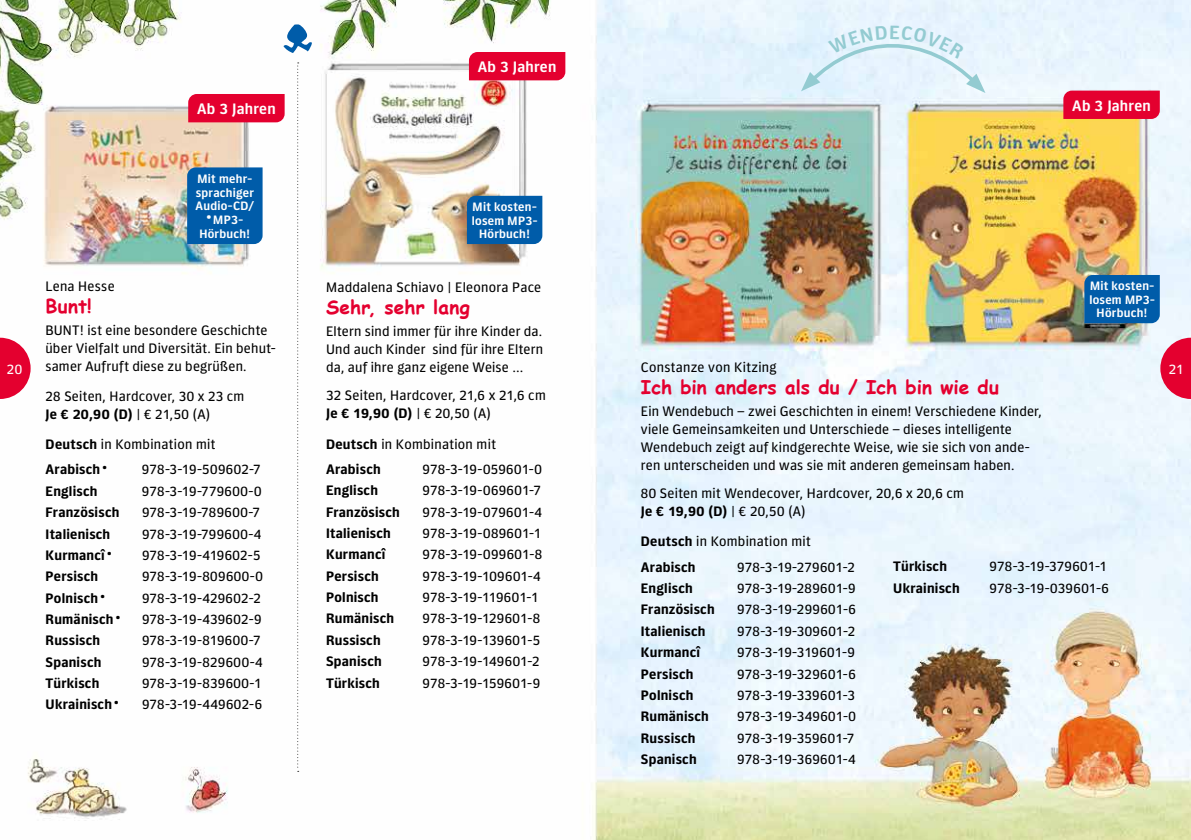
<style>
.page{position:relative;width:1191px;height:840px;background:#fff}
.page>*{position:absolute;margin:0;border:0;box-sizing:border-box;transform-origin:0 0}
.t1{font:700 19px "Comic Sans MS";letter-spacing:.005em;color:#e4002f}
.t2{font:15.4px "Forward Sans Semi";letter-spacing:.015em;color:#fff}
.t3{font:14px/18px "Forward Sans";letter-spacing:.015em;color:#000}
.t4{font:700 14px "Forward Sans";letter-spacing:.015em;color:#000}
.t5{font:14px "Forward Sans";color:#fff}
.t6{font:12.4px/13.6px "Forward Sans Semi";letter-spacing:.02em;color:#fff;text-align:center}
.s1{font-weight:700}
.s2{font-weight:400}
</style>
<div class="page">
<img style="left:0;top:0;width:1191px;height:839px">
<svg style="left:297px;top:62px;width:2px;height:709px"></svg>
<div style="left:469px;top:52px;width:96px;height:28px;background:#e4002f"></div>
<div style="left:1063px;top:90px;width:96px;height:29px;background:#e4002f"></div>
<div style="left:467px;top:196px;width:75px;height:48px;background:#005ca9"></div>
<div style="left:1084px;top:275px;width:75px;height:48px;background:#005ca9"></div>
<div style="left:188px;top:94px;width:97px;height:28px;background:#e4002f"></div>
<div style="left:187px;top:167px;width:75px;height:77px;background:#005ca9"></div>
<svg style="left:283px;top:24px;width:29px;height:29px"></svg>
<svg style="left:1160px;top:337px;width:31px;height:62px;background:#e6395f"></svg>
<svg style="left:0;top:337px;width:31px;height:62px"></svg>
<svg style="left:801px;top:25px;width:184px;height:68px;background:#e0f0fa"></svg>
<p class="t2" style="left:197px;top:100px;width:80px">Ab 3 Jahren</p>
<p class="t6" style="left:196px;top:172px;width:60px;text-align:left">Mit mehr&shy;sprachiger<br>Audio-CD/</p>
<p class="t6" style="left:199px;top:213px;width:52px">• MP3-<br>Hörbuch!</p>
<p class="t2" style="left:478px;top:58px;width:80px">Ab 3 Jahren</p>
<p class="t6" style="left:472px;top:200px;width:67px">Mit kosten&shy;losem MP3-<br>Hörbuch!</p>
<p class="t2" style="left:1072px;top:96px;width:80px">Ab 3 Jahren</p>
<p class="t6" style="left:1089px;top:279px;width:67px">Mit kosten&shy;losem MP3-<br>Hörbuch!</p>
<p class="t3" style="left:326px;top:277px;width:217px">Maddalena Schiavo | Eleonora Pace</p>
<h1 class="t1" style="left:326px;top:292px;width:145px">Sehr, sehr lang</h1>
<p class="t3" style="left:326px;top:321px;width:219px;text-align:justify">Eltern sind immer für ihre Kinder da.<br>Und auch Kinder sind für ihre Eltern da, auf ihre ganz eigene Weise …</p>
<p class="t3" style="left:45px;top:277px;width:71px">Lena Hesse</p>
<h1 class="t1" style="left:45px;top:292px;width:48px">Bunt!</h1>
<p class="t3" style="left:45px;top:320px;width:232px">BUNT! ist eine besondere Geschichte über Vielfalt und Diversität. Ein behut&shy;samer Aufruft diese zu begrüßen.</p>
<p class="t3" style="left:641px;top:357px;width:137px">Constanze von Kitzing</p>
<h1 class="t1" style="left:641px;top:372px;width:360px">Ich bin anders als du / Ich bin wie du</h1>
<p class="t3" style="left:641px;top:401px;width:402px">Ein Wendebuch – zwei Geschichten in einem! Verschiedene Kinder, viele Gemeinsamkeiten und Unterschiede – dieses intelligente Wendebuch zeigt auf kindgerechte Weise, wie sie sich von ande&shy;ren unterscheiden und was sie mit anderen gemeinsam haben.</p>
<p class="t5" style="left:7px;top:359px;width:17px">20</p>
<p class="t5" style="left:1168px;top:359px;width:16px">21</p>
<p class="t3" style="left:326px;top:385px;width:221px">32 Seiten, Hardcover, 21,6 x 21,6 cm<br><span class="s1">Je € 19,90 (D)</span> | € 20,50 (A)</p>
<p class="t3" style="left:46px;top:386px;width:200px">28 Seiten, Hardcover, 30 x 23 cm<br><span class="s1">Je € 20,90 (D)</span> | € 21,50 (A)</p>
<p class="t3" style="left:326px;top:430px;width:171px;line-height:25.2px"><span class="s1">Deutsch</span> in Kombination mit<br><span class="s1">Arabisch</span></p>
<p class="t3" style="left:46px;top:430px;width:171px;line-height:25.2px"><span class="s1">Deutsch</span> in Kombination mit<br><span class="s1">Arabisch</span>•</p>
<p class="t3" style="left:422px;top:459px;width:121px">978-3-19-059601-0</p>
<p class="t3" style="left:142px;top:459px;width:120px">978-3-19-509602-7</p>
<p class="t4" style="left:46px;top:480px;width:53px">Englisch</p>
<p class="t3" style="left:142px;top:481px;width:121px">978-3-19-779600-0</p>
<p class="t4" style="left:46px;top:502px;width:75px">Französisch</p>
<p class="t3" style="left:142px;top:502px;width:120px">978-3-19-789600-7</p>
<p class="t4" style="left:46px;top:523px;width:66px">Italienisch</p>
<p class="t3" style="left:142px;top:523px;width:121px">978-3-19-799600-4</p>
<p class="t4" style="left:46px;top:544px;width:68px">Kurmancî<span class="s2">•</span></p>
<p class="t3" style="left:142px;top:545px;width:120px">978-3-19-419602-5</p>
<p class="t4" style="left:46px;top:566px;width:54px">Persisch</p>
<p class="t3" style="left:142px;top:566px;width:122px">978-3-19-809600-0</p>
<p class="t4" style="left:46px;top:587px;width:61px">Polnisch<span class="s2">•</span></p>
<p class="t3" style="left:142px;top:587px;width:120px">978-3-19-429602-2</p>
<p class="t4" style="left:46px;top:608px;width:77px">Rumänisch<span class="s2">•</span></p>
<p class="t3" style="left:142px;top:609px;width:121px">978-3-19-439602-9</p>
<p class="t4" style="left:46px;top:630px;width:56px">Russisch</p>
<p class="t3" style="left:142px;top:630px;width:120px">978-3-19-819600-7</p>
<p class="t4" style="left:46px;top:651px;width:57px">Spanisch</p>
<p class="t3" style="left:142px;top:651px;width:122px">978-3-19-829600-4</p>
<p class="t4" style="left:46px;top:672px;width:55px">Türkisch</p>
<p class="t3" style="left:142px;top:673px;width:121px">978-3-19-839600-1</p>
<p class="t4" style="left:46px;top:694px;width:75px">Ukrainisch<span class="s2">•</span></p>
<p class="t3" style="left:142px;top:694px;width:122px">978-3-19-449602-6</p>
<p class="t4" style="left:326px;top:480px;width:53px">Englisch</p>
<p class="t3" style="left:422px;top:480px;width:120px">978-3-19-069601-7</p>
<p class="t4" style="left:326px;top:501px;width:75px">Französisch</p>
<p class="t3" style="left:422px;top:502px;width:121px">978-3-19-079601-4</p>
<p class="t4" style="left:326px;top:523px;width:66px">Italienisch</p>
<p class="t3" style="left:422px;top:523px;width:120px">978-3-19-089601-1</p>
<p class="t4" style="left:326px;top:544px;width:61px">Kurmancî</p>
<p class="t3" style="left:422px;top:544px;width:121px">978-3-19-099601-8</p>
<p class="t4" style="left:326px;top:565px;width:54px">Persisch</p>
<p class="t3" style="left:422px;top:566px;width:120px">978-3-19-109601-4</p>
<p class="t4" style="left:326px;top:587px;width:54px">Polnisch</p>
<p class="t3" style="left:422px;top:587px;width:117px">978-3-19-119601-1</p>
<p class="t4" style="left:326px;top:608px;width:70px">Rumänisch</p>
<p class="t3" style="left:422px;top:608px;width:119px">978-3-19-129601-8</p>
<p class="t4" style="left:326px;top:629px;width:56px">Russisch</p>
<p class="t3" style="left:422px;top:630px;width:119px">978-3-19-139601-5</p>
<p class="t4" style="left:326px;top:651px;width:57px">Spanisch</p>
<p class="t3" style="left:422px;top:651px;width:118px">978-3-19-149601-2</p>
<p class="t4" style="left:326px;top:672px;width:55px">Türkisch</p>
<p class="t3" style="left:422px;top:672px;width:119px">978-3-19-159601-9</p>
<p class="t3" style="left:641px;top:483px;width:324px">80 Seiten mit Wendecover, Hardcover, 20,6 x 20,6 cm<br><span class="s1">Je € 19,90 (D)</span> | € 20,50 (A)</p>
<p class="t3" style="left:641px;top:528px;width:171px;line-height:25.2px"><span class="s1">Deutsch</span> in Kombination mit<br><span class="s1">Arabisch</span></p>
<p class="t3" style="left:737px;top:557px;width:119px">978-3-19-279601-2</p>
<p class="t4" style="left:641px;top:578px;width:53px">Englisch</p>
<p class="t3" style="left:737px;top:578px;width:120px">978-3-19-289601-9</p>
<p class="t4" style="left:641px;top:599px;width:75px">Französisch</p>
<p class="t3" style="left:737px;top:599px;width:120px">978-3-19-299601-6</p>
<p class="t4" style="left:641px;top:620px;width:66px">Italienisch</p>
<p class="t3" style="left:737px;top:621px;width:119px">978-3-19-309601-2</p>
<p class="t4" style="left:641px;top:642px;width:61px">Kurmancî</p>
<p class="t3" style="left:737px;top:642px;width:119px">978-3-19-319601-9</p>
<p class="t4" style="left:641px;top:663px;width:54px">Persisch</p>
<p class="t3" style="left:737px;top:663px;width:120px">978-3-19-329601-6</p>
<p class="t4" style="left:641px;top:684px;width:54px">Polnisch</p>
<p class="t3" style="left:737px;top:685px;width:119px">978-3-19-339601-3</p>
<p class="t4" style="left:641px;top:706px;width:70px">Rumänisch</p>
<p class="t3" style="left:737px;top:706px;width:120px">978-3-19-349601-0</p>
<p class="t4" style="left:641px;top:727px;width:56px">Russisch</p>
<p class="t3" style="left:737px;top:727px;width:118px">978-3-19-359601-7</p>
<p class="t4" style="left:641px;top:748px;width:57px">Spanisch</p>
<p class="t3" style="left:737px;top:749px;width:120px">978-3-19-369601-4</p>
<p class="t4" style="left:893px;top:556px;width:55px">Türkisch</p>
<p class="t3" style="left:989px;top:556px;width:119px">978-3-19-379601-1</p>
<p class="t4" style="left:893px;top:577px;width:68px">Ukrainisch</p>
<p class="t3" style="left:989px;top:578px;width:121px">978-3-19-039601-6</p>
</div>
